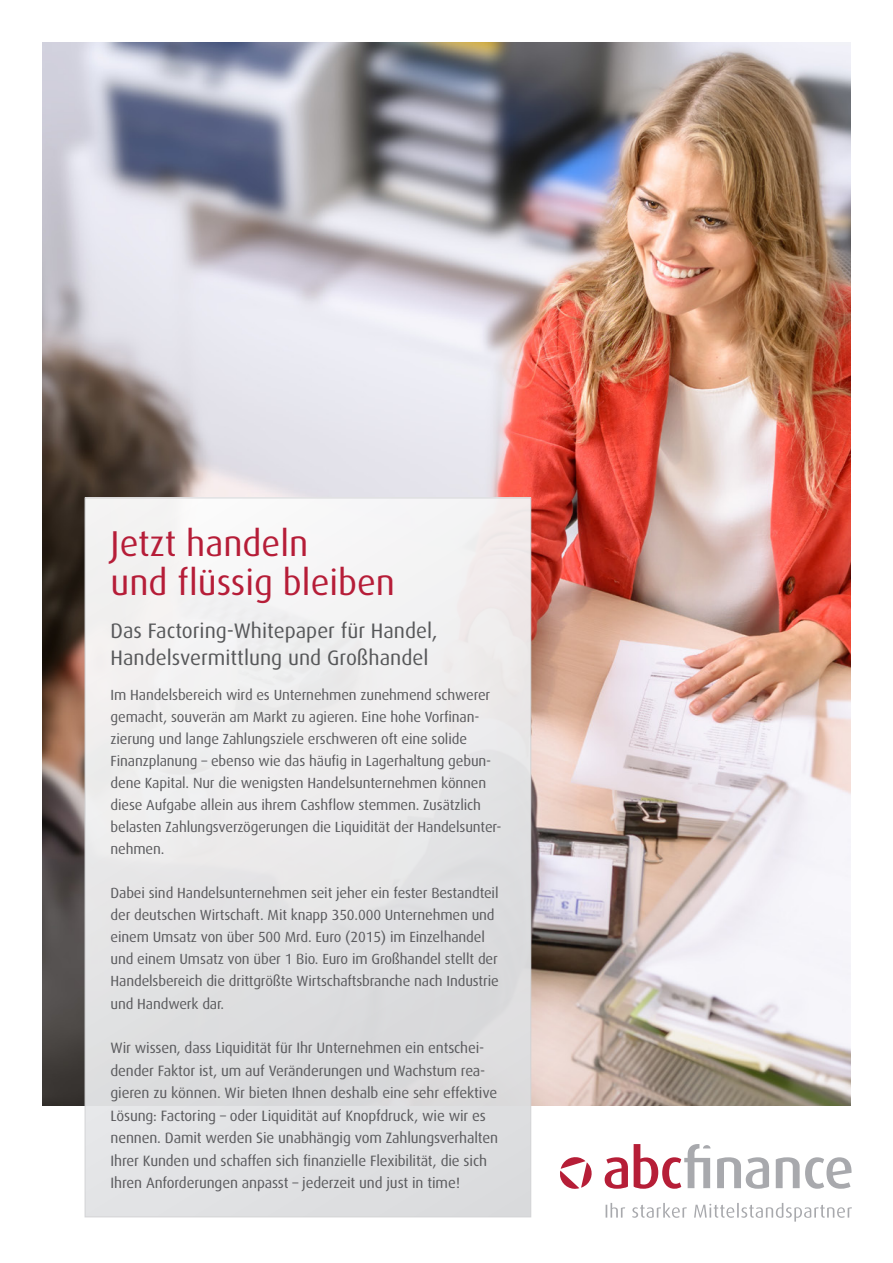
<style>
.page{position:relative;width:893px;height:1263px;background:#fff}
.page>*{position:absolute;margin:0;border:0;box-sizing:border-box;transform-origin:0 0}
.t1{font:36px/39px "Dax";color:#b61d38}
.t2{font:21px/27px "Dax";color:#57585a}
.t3{font:15px/22.5px "Dax";letter-spacing:-.01em;color:#5a5a5d}
.t4{font:14.7px/22px "Dax";letter-spacing:-.01em;color:#5a5a5d}
</style>
<div class="page">
<img style="left:43px;top:43px;width:807px;height:1063px">
<svg style="left:606px;top:1203px;width:246px;height:18px"></svg>
<svg style="left:605px;top:1157px;width:23px;height:32px"></svg>
<svg style="left:717px;top:1157px;width:52px;height:32px"></svg>
<svg style="left:776px;top:1157px;width:76px;height:32px"></svg>
<svg style="left:634px;top:1144px;width:76px;height:45px"></svg>
<svg style="left:560px;top:1157px;width:32px;height:32px"></svg>
<div style="left:85px;top:498px;width:446px;height:719px;background:linear-gradient(to bottom,#f6f4f4,#d8d9dc)"></div>
<h1 class="t1" style="left:111px;top:524px;width:286px">Jetzt handeln<br>und flüssig bleiben</h1>
<h2 class="t2" style="left:111px;top:617px;width:329px">Das Factoring-Whitepaper für Handel,<br>Handelsvermittlung und Großhandel</h2>
<p class="t4" style="left:111px;top:684px;width:393px">Im Handelsbereich wird es Unternehmen zunehmend schwerer gemacht, souverän am Markt zu agieren. Eine hohe Vorfinan&shy;zierung und lange Zahlungsziele erschweren oft eine solide Finanzplanung – ebenso wie das häufig in Lagerhaltung gebun&shy;dene Kapital. Nur die wenigsten Handelsunternehmen können diese Aufgabe allein aus ihrem Cashflow stemmen. Zusätzlich belasten Zahlungsverzögerungen die Liquidität der Handelsunter&shy;nehmen.</p>
<p class="t4" style="left:111px;top:882px;width:390px">Dabei sind Handelsunternehmen seit jeher ein fester Bestandteil der deutschen Wirtschaft. Mit knapp 350.000 Unternehmen und einem Umsatz von über 500 Mrd. Euro (2015) im Einzelhandel und einem Umsatz von über 1 Bio. Euro im Großhandel stellt der Handelsbereich die drittgrößte Wirtschaftsbranche nach Industrie und Handwerk dar.</p>
<p class="t3" style="left:111px;top:1037px;width:389px">Wir wissen, dass Liquidität für Ihr Unternehmen ein entschei&shy;dender Faktor ist, um auf Veränderungen und Wachstum rea&shy;gieren zu können. Wir bieten Ihnen deshalb eine sehr effektive Lösung: Factoring – oder Liquidität auf Knopfdruck, wie wir es nennen. Damit werden Sie unabhängig vom Zahlungsverhalten Ihrer Kunden und schaffen sich finanzielle Flexibilität, die sich Ihren Anforderungen anpasst – jederzeit und just in time!</p>
</div>
